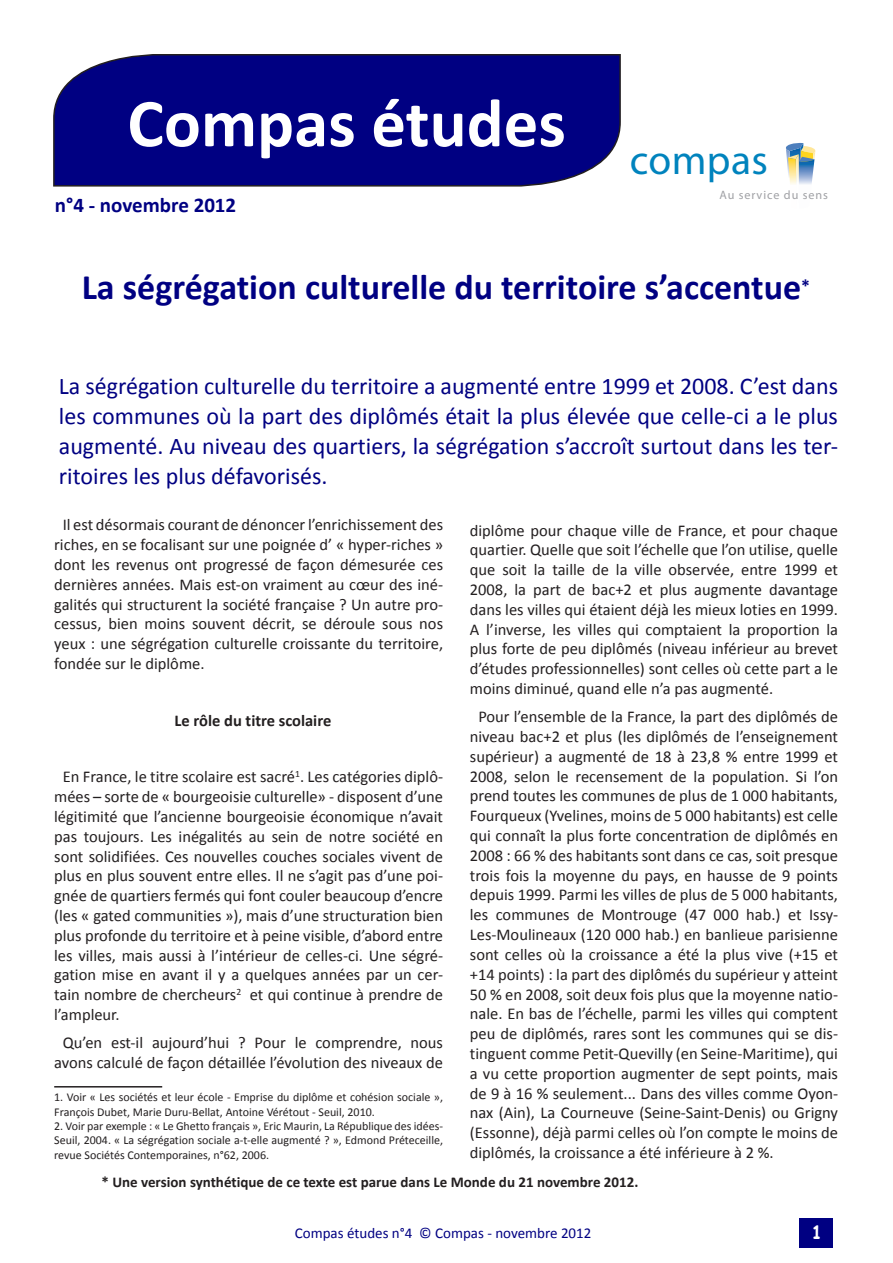
<style>
.page{position:relative;width:893px;height:1263px;background:#fff}
.page>*{position:absolute;margin:0;border:0;box-sizing:border-box;transform-origin:0 0}
.t1{font:700 69px "Calibri";color:#fff}
.t2{font:41.7px "Blue Highway";letter-spacing:.01em;color:#0083bd}
.Titre{font:700 36px "Calibri";color:#000082}
.Chapo{font:24px/30px "Calibri";color:#000082;text-align:justify}
.t3{font:700 21px "Calibri";color:#000082}
.t4{font:700 18px "Comic Sans MS";color:#fff}
.t5{font:16.5px/19.8px "Calibri";color:#231f20;text-align:justify}
.t6{font:700 16.5px "Calibri";color:#231f20}
.t7{font:700 15px "Calibri";color:#231f20}
.t8{font:15px "Calibri";color:#000082}
.t9{font:12.15px "Blue Highway";letter-spacing:.075em;color:#a0a1a5}
.t10{font:12px/14.4px "Calibri";color:#231f20}
</style>
<div class="page">
<div style="left:800px;top:1218px;width:33px;height:30px;background:#000082"></div>
<svg style="left:786px;top:143px;width:30px;height:41px"></svg>
<svg style="left:53px;top:54px;width:568px;height:133px;background:#0a0a84"></svg>
<hr style="left:54px;top:1086px;width:108px;height:1px;background:#231f20">
<p class="t1" style="left:127px;top:79px;width:440px">Compas études</p>
<p class="t3" style="left:55px;top:192px;width:183px">n°4 - novembre 2012</p>
<h2 class="t2" style="left:630px;top:134px;width:140px">compas</h2>
<p class="t9" style="left:719px;top:187px;width:110px">Au service du sens</p>
<p class="Titre" style="left:82px;top:264px;width:730px">La ségrégation culturelle du territoire s’accentue<sup>*</sup></p>
<p class="Chapo" style="left:59px;top:371px;width:781px">La ségrégation culturelle du territoire a augmenté entre 1999 et 2008. C’est dans les communes où la part des diplômés était la plus élevée que celle-ci a le plus augmenté. Au niveau des quartiers, la ségrégation s’accroît surtout dans les ter&shy;ritoires les plus défavorisés.</p>
<p class="t5" style="left:54px;top:515px;width:390px;text-indent:9px">Il est désormais courant de dénoncer l’enrichissement des riches, en se focalisant sur une poignée d’ « hyper-riches » dont les revenus ont progressé de façon démesurée ces dernières années. Mais est-on vraiment au cœur des iné&shy;galités qui structurent la société française ? Un autre pro&shy;cessus, bien moins souvent décrit, se déroule sous nos yeux : une ségrégation culturelle croissante du territoire, fondée sur le diplôme.</p>
<p class="t5" style="left:470px;top:520px;width:370px">diplôme pour chaque ville de France, et pour chaque quartier. Quelle que soit l’échelle que l’on utilise, quelle que soit la taille de la ville observée, entre 1999 et 2008, la part de bac+2 et plus augmente davantage dans les villes qui étaient déjà les mieux loties en 1999.<br>A l’inverse, les villes qui comptaient la proportion la plus forte de peu diplômés (niveau inférieur au brevet d’études professionnelles) sont celles où cette part a le moins diminué, quand elle n’a pas augmenté.</p>
<p class="t5" style="left:470px;top:707px;width:370px;text-indent:9px">Pour l’ensemble de la France, la part des diplômés de niveau bac+2 et plus (les diplômés de l’enseignement supérieur) a augmenté de 18 à 23,8 % entre 1999 et 2008, selon le recensement de la population. Si l’on prend toutes les communes de plus de 1 000 habitants, Fourqueux (Yvelines, moins de 5 000 habitants) est celle qui connaît la plus forte concentration de diplômés en 2008 : 66 % des habitants sont dans ce cas, soit presque trois fois la moyenne du pays, en hausse de 9 points depuis 1999. Parmi les villes de plus de 5 000 habitants, les communes de Montrouge (47 000 hab.) et Issy-Les-Moulineaux (120 000 hab.) en banlieue parisienne sont celles où la croissance a été la plus vive (+15 et +14 points) : la part des diplômés du supérieur y atteint 50 % en 2008, soit deux fois plus que la moyenne natio&shy;nale. En bas de l’échelle, parmi les villes qui comptent peu de diplômés, rares sont les communes qui se dis&shy;tinguent comme Petit-Quevilly (en Seine-Maritime), qui a vu cette proportion augmenter de sept points, mais de 9 à 16 % seulement... Dans des villes comme Oyon&shy;nax (Ain), La Courneuve (Seine-Saint-Denis) ou Grigny (Essonne), déjà parmi celles où l’on compte le moins de diplômés, la croissance a été inférieure à 2 %.</p>
<p class="t7" style="left:101px;top:1173px;width:538px">* Une version synthétique de ce texte est parue dans Le Monde du 21 novembre 2012.</p>
<p class="t6" style="left:175px;top:710px;width:158px">Le rôle du titre scolaire</p>
<p class="t5" style="left:54px;top:767px;width:390px;text-indent:9px">En France, le titre scolaire est sacré<sup>1</sup>. Les catégories diplô&shy;mées – sorte de « bourgeoisie culturelle» - disposent d’une légitimité que l’ancienne bourgeoisie économique n’avait pas toujours. Les inégalités au sein de notre société en sont solidifiées. Ces nouvelles couches sociales vivent de plus en plus souvent entre elles. Il ne s’agit pas d’une poi&shy;gnée de quartiers fermés qui font couler beaucoup d’encre (les « gated communities »), mais d’une structuration bien plus profonde du territoire et à peine visible, d’abord entre les villes, mais aussi à l’intérieur de celles-ci. Une ségré&shy;gation mise en avant il y a quelques années par un cer&shy;tain nombre de chercheurs<sup>2</sup> et qui continue à prendre de l’ampleur.</p>
<p class="t5" style="left:54px;top:1033px;width:390px;text-align:center">Qu’en est-il aujourd’hui ? Pour le comprendre, nous avons calculé de façon détaillée l’évolution des niveaux de</p>
<p class="t10" style="left:54px;top:1090px;width:390px">1. Voir « Les sociétés et leur école - Emprise du diplôme et cohésion sociale »,<br>François Dubet, Marie Duru-Bellat, Antoine Vérétout - Seuil, 2010.</p>
<p class="t10" style="left:54px;top:1119px;width:390px;text-align:justify">2. Voir par exemple : « Le Ghetto français », Eric Maurin, La République des idées-Seuil, 2004. « La ségrégation sociale a-t-elle augmenté ? », Edmond Préteceille, revue Sociétés Contemporaines, n°62, 2006.</p>
<p class="t8" style="left:295px;top:1223px;width:298px">Compas études n°4 © Compas - novembre 2012</p>
<p class="t4" style="left:811px;top:1219px;width:12px">1</p>
</div>
